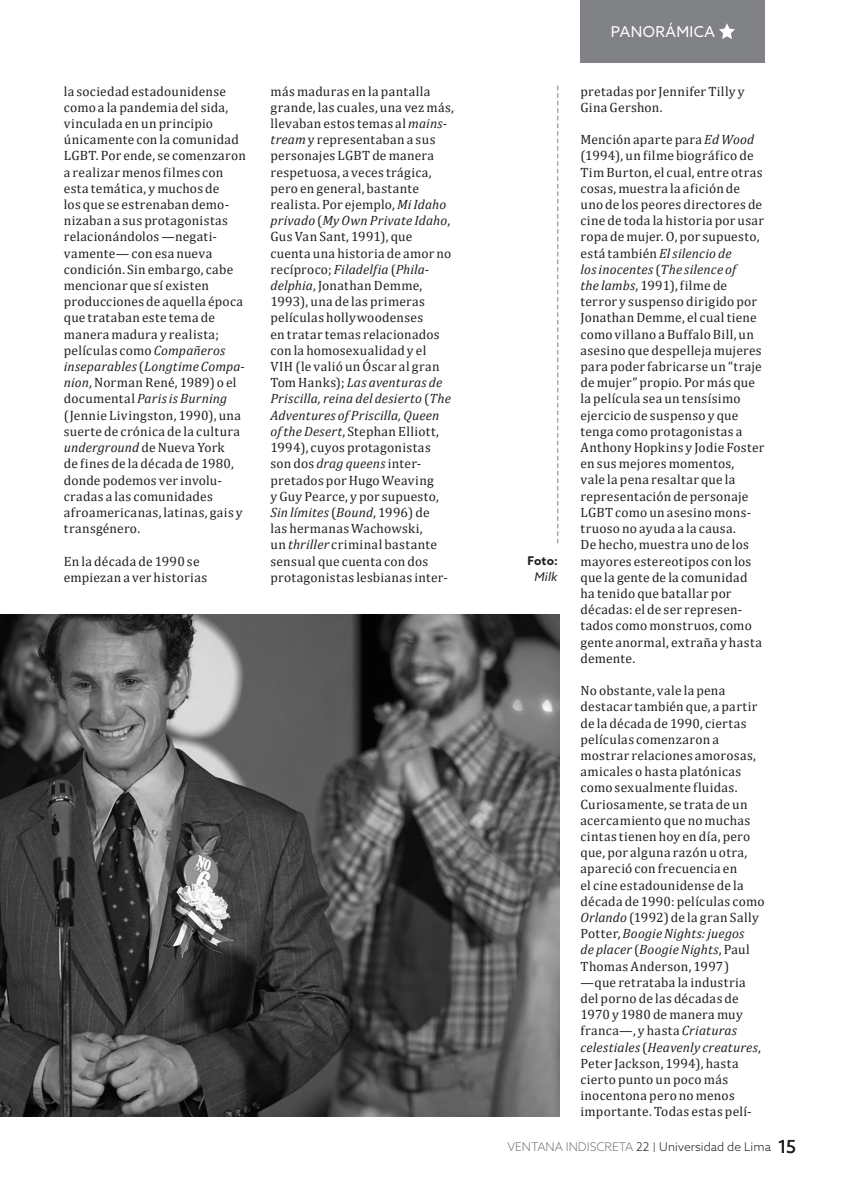
<style>
.page{position:relative;width:851px;height:1191px;background:#fff}
.page>*{position:absolute;margin:0;border:0;box-sizing:border-box;transform-origin:0 0}
.CABECERA{font:15px "Azo Sans";letter-spacing:.025em;color:#fff}
.cuerpo_de_texto_nuev{font:13.5px/16.2px "Cambria";letter-spacing:.02em;color:#231f20}
.t1{font:300 12px "Azo Sans";color:#231f20}
.cuerpo_de_texto{font:700 12px "Azo Sans";color:#231f20}
.cuerpo_de_texto-2{font:italic 12px "Azo Sans";color:#231f20}
.s1{font-style:italic}
.s2{color:#76787b}
.s3{font-size:9.6px}
.s4{font-weight:400;font-size:18px}
</style>
<div class="page">
<img style="left:0;top:614px;width:559px;height:502px">
<svg style="left:557px;top:86px;width:1px;height:457px"></svg>
<div style="left:580px;top:0;width:184px;height:63px;background:#808285"></div>
<svg style="left:719px;top:23px;width:16px;height:16px"></svg>
<p class="cuerpo_de_texto_nuev" style="left:64px;top:83px;width:184px">la sociedad estadounidense como a la pandemia del sida, vinculada en un principio únicamente con la comunidad<br>LGBT. Por ende, se comenzaron a realizar menos filmes con esta temática, y muchos de<br>los que se estrenaban demo&shy;nizaban a sus protagonistas relacionándolos —negati&shy;vamente— con esa nueva condición. Sin embargo, cabe mencionar que sí existen producciones de aquella época que trataban este tema de manera madura y realista; películas como <span class="s1">Compañeros inseparables</span> (<span class="s1">Longtime Compa&shy;nion</span>,Norman René, 1989) o el documental <span class="s1">Paris is Burning </span>(Jennie Livingston, 1990), una suerte de crónica de la cultura <span class="s1">underground</span> de Nueva York<br>de fines de la década de 1980, donde podemos ver involu&shy;cradas a las comunidades afroamericanas, latinas, gais y transgénero.</p>
<p class="cuerpo_de_texto_nuev" style="left:64px;top:553px;width:145px">En la década de 1990 se empiezan a ver historias</p>
<p class="CABECERA" style="left:610px;top:22px;width:106px">PANORÁMICA</p>
<p class="cuerpo_de_texto_nuev" style="left:270px;top:83px;width:185px">más maduras en la pantalla grande, las cuales, una vez más, llevaban estos temas al <span class="s1">mains&shy;tream</span> y representaban a sus personajes LGBT de manera respetuosa, a veces trágica, pero en general, bastante realista. Por ejemplo, <span class="s1">Mi Idaho privado</span> (<span class="s1">My Own Private Idaho</span>,<br>Gus Van Sant, 1991), que cuenta una historia de amor no recíproco; <span class="s1">Filadelfia</span> (<span class="s1">Phila&shy;delphia</span>, Jonathan Demme,<br>1993), una de las primeras películas hollywoodenses<br>en tratar temas relacionados con la homosexualidad y el<br>VIH (le valió un Óscar al gran<br>Tom Hanks); <span class="s1">Las aventuras de<br>Priscilla, reina del desierto</span> (<span class="s1">The<br>Adventures of Priscilla, Queen<br>of the Desert</span>, Stephan Elliott,<br>1994), cuyos protagonistas son dos <span class="s1">drag queens</span> inter&shy;pretados por Hugo Weaving<br>y Guy Pearce, y por supuesto,<br><span class="s1">Sin límites</span> (<span class="s1">Bound</span>, 1996) de<br>las hermanas Wachowski,<br>un <span class="s1">thriller</span> criminal bastante sensual que cuenta con dos protagonistas lesbianas inter-</p>
<p class="cuerpo_de_texto_nuev" style="left:580px;top:83px;width:166px">pretadas por Jennifer Tilly y<br>Gina Gershon.</p>
<p class="cuerpo_de_texto_nuev" style="left:580px;top:131px;width:185px">Mención aparte para <span class="s1">Ed Wood </span>(1994), un filme biográfico de<br>Tim Burton, el cual, entre otras cosas, muestra la afición de uno de los peores directores de cine de toda la historia por usar ropa de mujer. O, por supuesto, está también <span class="s1">El silencio de<br>los inocentes</span> (<span class="s1">The silence of<br>the lambs</span>, 1991), filme de terror y suspenso dirigido por<br>Jonathan Demme, el cual tiene como villano a Buffalo Bill, un asesino que despelleja mujeres para poder fabricarse un “traje de mujer” propio. Por más que la película sea un tensísimo ejercicio de suspenso y que tenga como protagonistas a<br>Anthony Hopkins y Jodie Foster en sus mejores momentos,<br>vale la pena resaltar que la representación de personaje<br>LGBT como un asesino mons&shy;truoso no ayuda a la causa.<br>De hecho, muestra uno de los mayores estereotipos con los que la gente de la comunidad ha tenido que batallar por décadas: el de ser represen&shy;tados como monstruos, como gente anormal, extraña y hasta demente.</p>
<p class="cuerpo_de_texto_nuev" style="left:580px;top:682px;width:185px">No obstante, vale la pena destacar también que, a partir de la década de 1990, ciertas películas comenzaron a mostrar relaciones amorosas, amicales o hasta platónicas como sexualmente fluidas.<br>Curiosamente, se trata de un acercamiento que no muchas cintas tienen hoy en día, pero que, por alguna razón u otra, apareció con frecuencia en<br>el cine estadounidense de la década de 1990: películas como<br><span class="s1">Orlando</span> (1992) de la gran Sally<br>Potter, <span class="s1">Boogie Nights: juegos<br>de placer</span> (<span class="s1">Boogie Nights</span>, Paul<br>Thomas Anderson, 1997) —que retrataba la industria del porno de las décadas de<br>1970 y 1980 de manera muy franca—, y hasta <span class="s1">Criaturas celestiales</span> (<span class="s1">Heavenly creatures</span>,<br>Peter Jackson, 1994), hasta cierto punto un poco más inocentona pero no menos importante. Todas estas pelí-</p>
<p class="cuerpo_de_texto" style="left:527px;top:552px;width:32px">Foto:</p>
<p class="cuerpo_de_texto-2" style="left:534px;top:569px;width:25px">Milk</p>
<p class="t1" style="left:507px;top:1139px;width:290px"><span class="s2">VENTANA INDISCRETA</span> 22 <span class="s3">|</span> Universidad de Lima <span class="s4">15</span></p>
</div>
